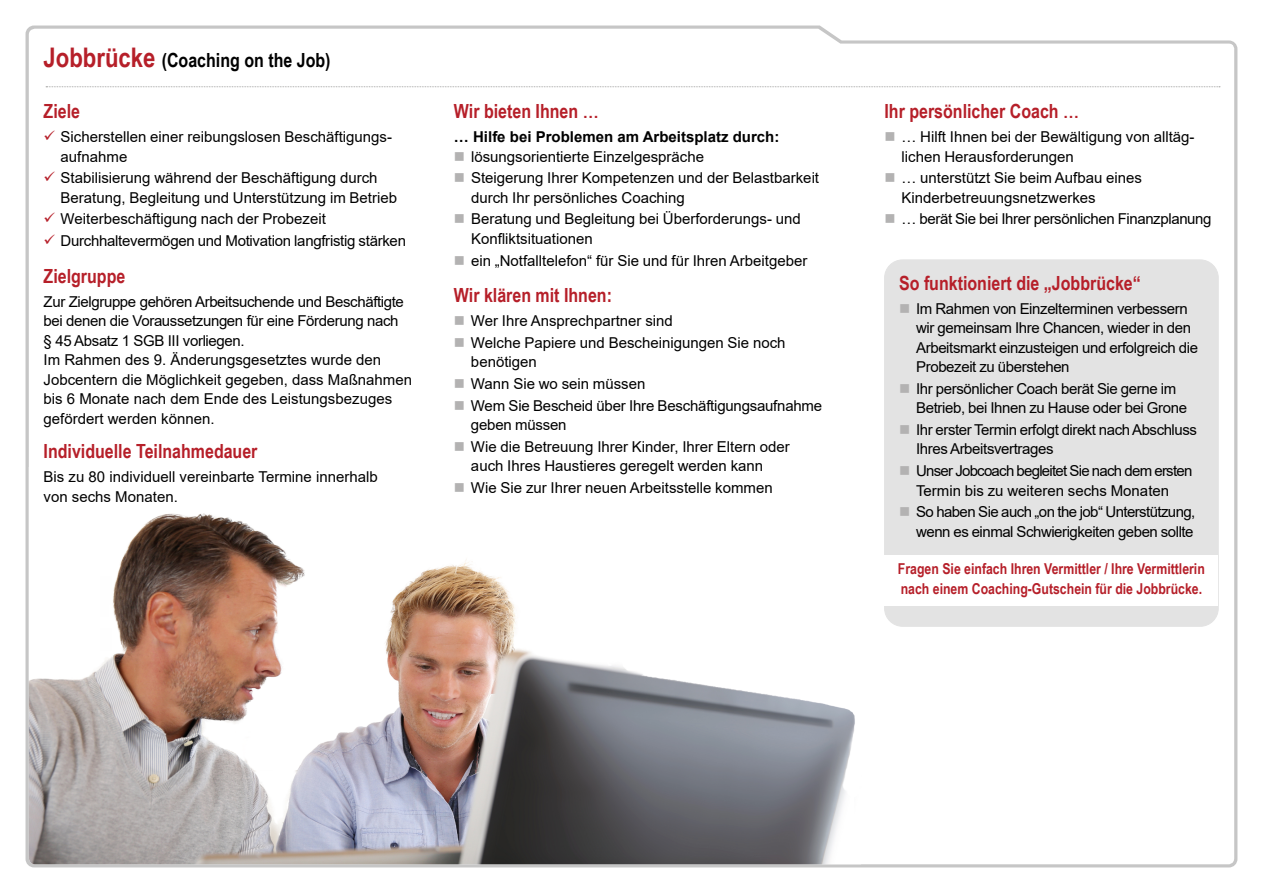
<style>
.page{position:relative;width:1263px;height:893px;background:#fff}
.page>*{position:absolute;margin:0;border:0;box-sizing:border-box;transform-origin:0 0}
.t1{font:700 19.5px "Arial Narrow";color:#b61f29}
.t2{font:700 19.5px "Arial Narrow";color:#000}
.t3{font:15px/19.5px "Arial";color:#000}
.t4{font:15px/19.5px "Arial";letter-spacing:-.025em;color:#000}
.t5{font:15px/19.5px "Arial";letter-spacing:-.03em;color:#000}
.t6{font:700 15px/19.5px "Arial Narrow";color:#b61f29}
.t7{font:15px/21.6px "Arial";letter-spacing:-.02em;color:#000}
.t8{font:15px/19.5px "Arial";letter-spacing:-.05em;color:#000}
.t9{font:700 15px "Arial";color:#000}
.s1{font-size:27px;color:#b61f29}
</style>
<div class="page">
<img style="left:29px;top:513px;width:826px;height:351px">
<svg style="left:46px;top:86px;width:1174px;height:1px"></svg>
<div style="left:884px;top:260px;width:334px;height:366px;background:#e3e3e3;border-radius:18px"></div>
<div style="left:884px;top:555px;width:334px;height:51px;background:#fff"></div>
<h1 class="t2" style="left:44px;top:46px;width:288px"><span class="s1">Jobbrücke</span> (Coaching on the Job)</h1>
<h1 class="t1" style="left:44px;top:96px;width:38px">Ziele</h1>
<p class="t3" style="left:61px;top:127px;width:333px">Sicherstellen einer reibungslosen Beschäftigungs&shy;aufnahme</p>
<p class="t3" style="left:61px;top:168px;width:338px">Stabilisierung während der Beschäftigung durch<br>Beratung, Begleitung und Unterstützung im Betrieb</p>
<p class="t7" style="left:61px;top:208px;width:347px">Weiterbeschäftigung nach der Probezeit<br>Durchhaltevermögen und Motivation langfristig stärken</p>
<h1 class="t1" style="left:44px;top:261px;width:83px">Zielgruppe</h1>
<p class="t3" style="left:44px;top:292px;width:370px">Zur Zielgruppe gehören Arbeitsuchende und Beschäftigte bei denen die Voraussetzungen für eine Förderung nach<br>§ 45 Absatz 1 SGB III vorliegen.<br>Im Rahmen des 9. Änderungsgesetztes wurde den Jobcentern die Möglichkeit gegeben, dass Maßnahmen bis 6 Monate nach dem Ende des Leistungsbezuges gefördert werden können.</p>
<h1 class="t1" style="left:44px;top:437px;width:215px">Individuelle Teilnahmedauer</h1>
<p class="t3" style="left:44px;top:467px;width:336px">Bis zu 80 individuell vereinbarte Termine innerhalb von sechs Monaten.</p>
<h1 class="t1" style="left:454px;top:96px;width:146px">Wir bieten Ihnen …</h1>
<p class="t9" style="left:454px;top:126px;width:327px">… Hilfe bei Problemen am Arbeitsplatz durch:</p>
<p class="t3" style="left:471px;top:145px;width:350px;line-height:21.6px">lösungsorientierte Einzelgespräche<br>Steigerung Ihrer Kompetenzen und der Belastbarkeit</p>
<p class="t3" style="left:471px;top:187px;width:331px;line-height:21.6px">durch Ihr persönliches Coaching<br>Beratung und Begleitung bei Überforderungs- und</p>
<p class="t3" style="left:471px;top:228px;width:338px;line-height:21.6px">Konfliktsituationen<br>ein „Notfalltelefon“ für Sie und für Ihren Arbeitgeber</p>
<h1 class="t1" style="left:454px;top:281px;width:160px">Wir klären mit Ihnen:</h1>
<p class="t3" style="left:471px;top:310px;width:316px;line-height:21.6px">Wer Ihre Ansprechpartner sind<br>Welche Papiere und Bescheinigungen Sie noch</p>
<p class="t3" style="left:471px;top:351px;width:353px;line-height:21.6px">benötigen<br>Wann Sie wo sein müssen<br>Wem Sie Bescheid über Ihre Beschäftigungsaufnahme</p>
<p class="t3" style="left:471px;top:414px;width:320px;line-height:21.6px">geben müssen<br>Wie die Betreuung Ihrer Kinder, Ihrer Eltern oder</p>
<p class="t3" style="left:471px;top:455px;width:303px;line-height:21.6px">auch Ihres Haustieres geregelt werden kann<br>Wie Sie zur Ihrer neuen Arbeitsstelle kommen</p>
<h1 class="t1" style="left:884px;top:96px;width:196px">Ihr persönlicher Coach …</h1>
<p class="t3" style="left:901px;top:127px;width:295px">… Hilft Ihnen bei der Bewältigung von alltäg&shy;lichen Herausforderungen</p>
<p class="t3" style="left:901px;top:168px;width:242px">… unterstützt Sie beim Aufbau eines<br>Kinderbetreuungsnetzwerkes</p>
<p class="t4" style="left:901px;top:209px;width:312px">… berät Sie bei Ihrer persönlichen Finanzplanung</p>
<h1 class="t1" style="left:899px;top:268px;width:243px">So funktioniert die „Jobbrücke“</h1>
<p class="t4" style="left:916px;top:299px;width:283px">Im Rahmen von Einzelterminen verbessern wir gemeinsam Ihre Chancen, wieder in den Arbeitsmarkt einzusteigen und erfolgreich die Probezeit zu überstehen</p>
<p class="t4" style="left:916px;top:379px;width:273px">Ihr persönlicher Coach berät Sie gerne im<br>Betrieb, bei Ihnen zu Hause oder bei Grone</p>
<p class="t5" style="left:916px;top:420px;width:282px">Ihr erster Termin erfolgt direkt nach Abschluss<br>Ihres Arbeitsvertrages</p>
<p class="t8" style="left:916px;top:461px;width:278px">Unser Jobcoach begleitet Sie nach dem ersten<br>Termin bis zu weiteren sechs Monaten</p>
<p class="t5" style="left:916px;top:502px;width:281px">So haben Sie auch „on the job“ Unterstützung, wenn es einmal Schwierigkeiten geben sollte</p>
<p class="t6" style="left:898px;top:559px;width:308px">Fragen Sie einfach Ihren Vermittler / Ihre Vermittlerin nach einem Coaching-Gutschein für die Jobbrücke.</p>
</div>
